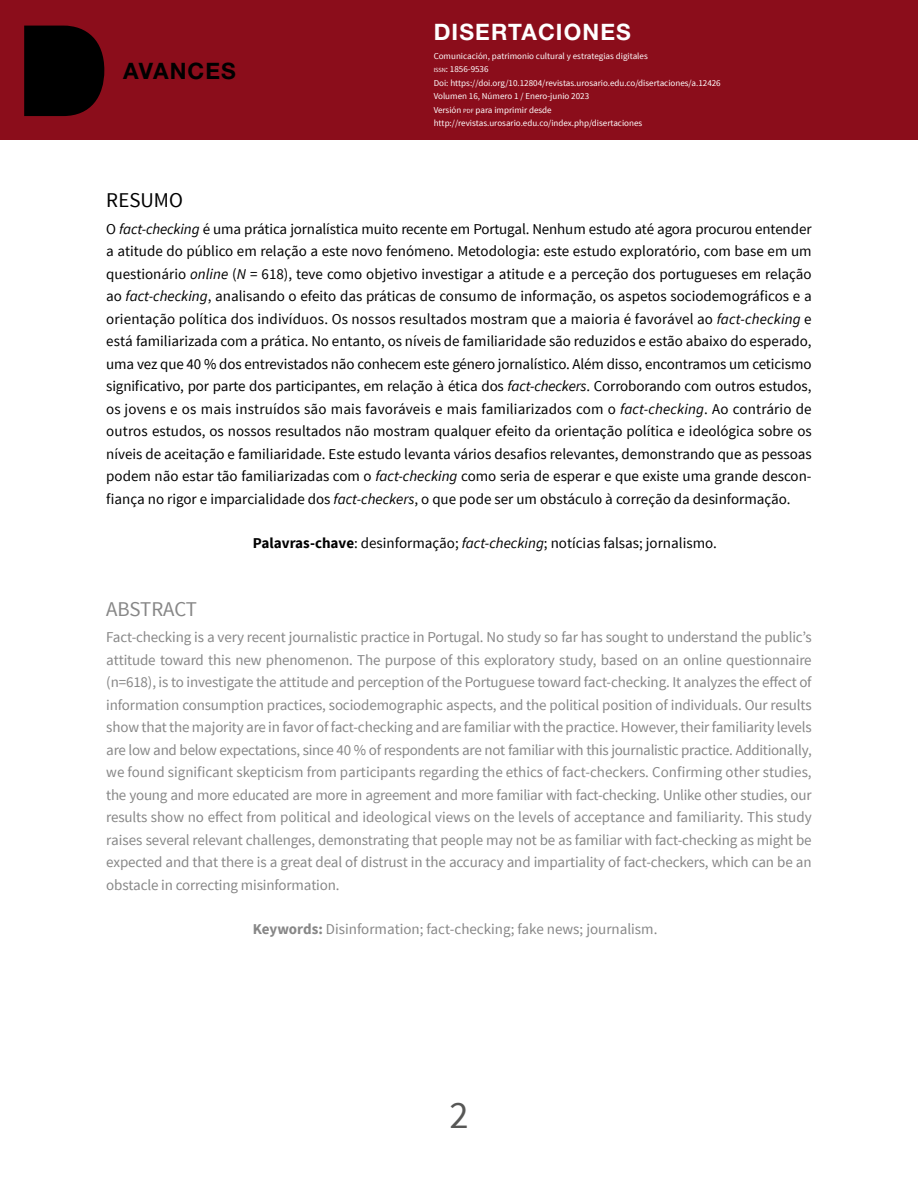
<style>
.page{position:relative;width:918px;height:1188px;background:#fff}
.page>*{position:absolute;margin:0;border:0;box-sizing:border-box;transform-origin:0 0}
.t1{font:38.4px "Source Sans Pro";color:#575756}
.t2{font:700 22.65px "Helvetica Neue LT Std";letter-spacing:.05em;color:#fff}
.t3{font:700 22.65px "Helvetica Neue LT Std";letter-spacing:.05em;color:#000}
.t4{font:21px "Source Sans Pro";letter-spacing:-.01em;color:#878787}
.t5{font:21px "Source Sans Pro";color:#000}
.t6{font:15px/22.5px "Source Sans Pro";color:#000;text-align:justify}
.t7{font:15px/22.5px "Source Sans Pro";letter-spacing:-.01em;color:#878787;text-align:justify}
.t8{font:9px/13.5px "Source Sans Pro";color:#fff}
.s1{font-size:6.3px}
.s2{font-style:italic}
.s3{font-weight:700}
</style>
<div class="page">
<div style="left:0;top:0;width:918px;height:139px;background:#8b0d1b"></div>
<svg style="left:24px;top:26px;width:80px;height:90px"></svg>
<h2 class="t3" style="left:123px;top:57px;width:114px">AVANCES</h2>
<h2 class="t2" style="left:434px;top:18px;width:199px">DISERTACIONES</h2>
<p class="t8" style="left:434px;top:49px;width:289px">Comunicación, patrimonio cultural y estrategias digitales<br><span class="s1">ISSN</span>: 1856-9536<br>Doi: https://doi.org/10.12804/revistas.urosario.edu.co/disertaciones/a.12426<br>Volumen 16, Número 1 / Enero-junio 2023<br>Versión <span class="s1">PDF</span> para imprimir desde http://revistas.urosario.edu.co/index.php/disertaciones</p>
<h3 class="t5" style="left:106px;top:187px;width:78px">RESUMO</h3>
<p class="t6" style="left:106px;top:218px;width:707px">O <span class="s2">fact-checking</span> é uma prática jornalística muito recente em Portugal. Nenhum estudo até agora procurou entender a atitude do público em relação a este novo fenómeno. Metodologia: este estudo exploratório, com base em um questionário <span class="s2">online</span> (<span class="s2">N</span> = 618), teve como objetivo investigar a atitude e a perceção dos portugueses em relação ao <span class="s2">fact-checking</span>, analisando o efeito das práticas de consumo de informação, os aspetos sociodemográficos e a orientação política dos indivíduos. Os nossos resultados mostram que a maioria é favorável ao <span class="s2">fact-checking</span> e está familiarizada com a prática. No entanto, os níveis de familiaridade são reduzidos e estão abaixo do esperado, uma vez que 40 % dos entrevistados não conhecem este género jornalístico. Além disso, encontramos um ceticismo significativo, por parte dos participantes, em relação à ética dos <span class="s2">fact-checkers</span>. Corroborando com outros estudos, os jovens e os mais instruídos são mais favoráveis e mais familiarizados com o <span class="s2">fact-checking</span>. Ao contrário de outros estudos, os nossos resultados não mostram qualquer efeito da orientação política e ideológica sobre os níveis de aceitação e familiaridade. Este estudo levanta vários desafios relevantes, demonstrando que as pessoas podem não estar tão familiarizadas com o <span class="s2">fact-checking</span> como seria de esperar e que existe uma grande descon&shy;fiança no rigor e imparcialidade dos <span class="s2">fact-checkers</span>, o que pode ser um obstáculo à correção da desinformação.</p>
<p class="t6" style="left:253px;top:532px;width:465px"><span class="s3">Palavras-chave</span>: desinformação; <span class="s2">fact-checking</span>; notícias falsas; jornalismo.</p>
<h3 class="t4" style="left:106px;top:596px;width:92px">ABSTRACT</h3>
<p class="t7" style="left:106px;top:626px;width:707px">Fact-checking is a very recent journalistic practice in Portugal. No study so far has sought to understand the public’s attitude toward this new phenomenon. The purpose of this exploratory study, based on an online questionnaire (n=618), is to investigate the attitude and perception of the Portuguese toward fact-checking. It analyzes the effect of information consumption practices, sociodemographic aspects, and the political position of individuals. Our results show that the majority are in favor of fact-checking and are familiar with the practice. However, their familiarity levels are low and below expectations, since 40 % of respondents are not familiar with this journalistic practice. Additionally, we found significant skepticism from participants regarding the ethics of fact-checkers. Confirming other studies, the young and more educated are more in agreement and more familiar with fact-checking. Unlike other studies, our results show no effect from political and ideological views on the levels of acceptance and familiarity. This study raises several relevant challenges, demonstrating that people may not be as familiar with fact-checking as might be expected and that there is a great deal of distrust in the accuracy and impartiality of fact-checkers, which can be an obstacle in correcting misinformation.</p>
<p class="t7" style="left:253px;top:918px;width:406px"><span class="s3">Keywords:</span> Disinformation; fact-checking; fake news; journalism.</p>
<h1 class="t1" style="left:449px;top:1092px;width:21px">2</h1>
</div>
